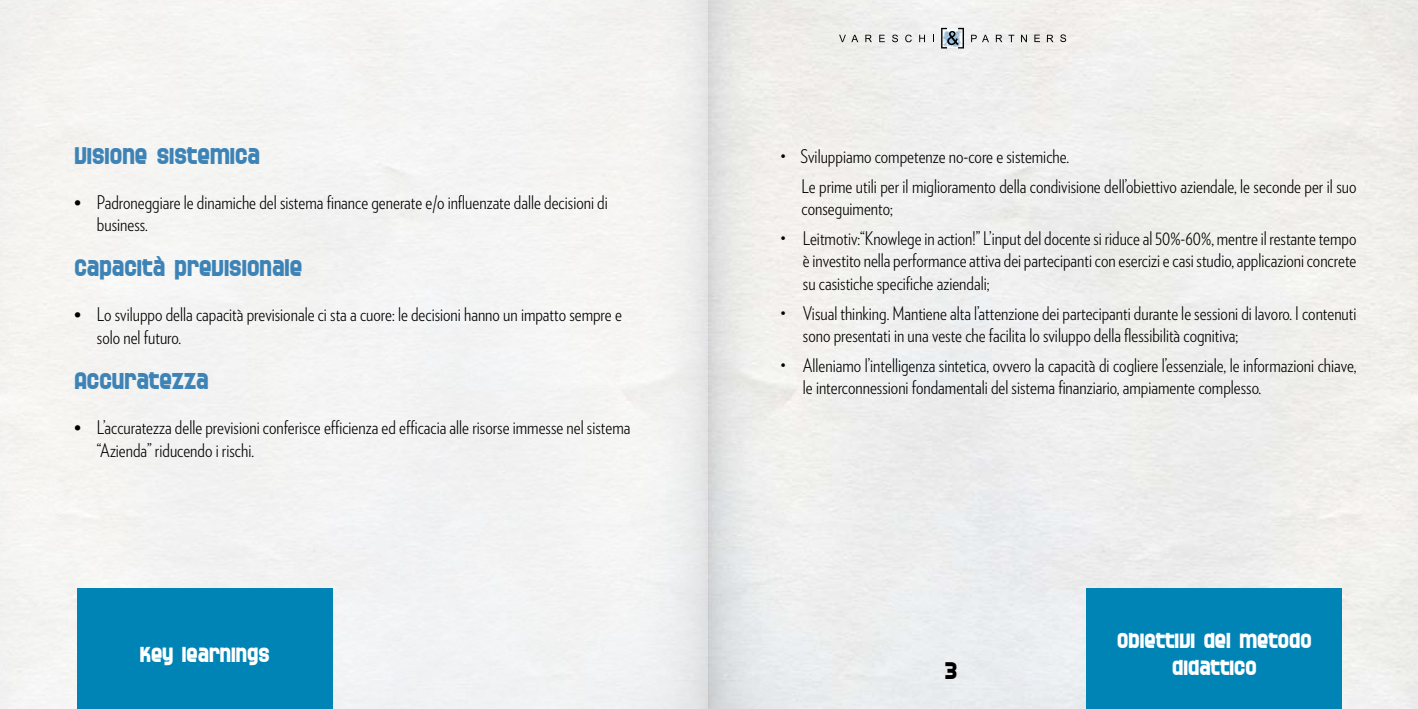
<style>
.page{position:relative;width:1418px;height:709px;background:#fff}
.page>*{position:absolute;margin:0;border:0;box-sizing:border-box;transform-origin:0 0}
.t1{font:700 25px "SF Speedwaystar";color:#3e83b6}
.t2{font:700 25px "SF Speedwaystar";color:#000}
.t3{font:700 22.5px/27px "SF Speedwaystar";color:#fff;text-align:center}
.t4{font:300 18.75px/22.5px "Verlag Condensed";color:#000}
.s1{font-family:"Times";font-weight:400}
</style>
<div class="page">
<img style="left:0;top:0;width:1417px;height:709px">
<svg style="left:839px;top:35px;width:19px;height:7px"></svg>
<svg style="left:865px;top:35px;width:7px;height:7px"></svg>
<svg style="left:879px;top:35px;width:5px;height:7px"></svg>
<svg style="left:892px;top:35px;width:6px;height:7px"></svg>
<svg style="left:905px;top:35px;width:6px;height:7px"></svg>
<svg style="left:919px;top:35px;width:6px;height:7px"></svg>
<svg style="left:971px;top:35px;width:5px;height:7px"></svg>
<svg style="left:982px;top:35px;width:7px;height:7px"></svg>
<svg style="left:995px;top:35px;width:7px;height:7px"></svg>
<svg style="left:1008px;top:35px;width:6px;height:7px"></svg>
<svg style="left:1021px;top:35px;width:5px;height:7px"></svg>
<svg style="left:1034px;top:35px;width:5px;height:7px"></svg>
<svg style="left:1046px;top:35px;width:7px;height:7px"></svg>
<svg style="left:1060px;top:34px;width:6px;height:8px"></svg>
<svg style="left:941px;top:28px;width:23px;height:21px"></svg>
<div style="left:1086px;top:588px;width:255px;height:121px;background:#0084b6"></div>
<div style="left:77px;top:588px;width:255px;height:121px;background:#0084b6"></div>
<h1 class="t1" style="left:74px;top:141px;width:187px">VISIONE SISTEMICA</h1>
<p class="t4" style="left:97px;top:190px;width:512px;text-indent:-23px"><span class="s1">•</span> Padroneggiare le dinamiche del sistema finance generate e/o influenzate dalle decisioni di business.</p>
<h1 class="t1" style="left:74px;top:253px;width:229px">CAPACITÀ PREVISIONALE</h1>
<p class="t4" style="left:97px;top:303px;width:526px;text-indent:-23px"><span class="s1">•</span> Lo sviluppo della capacità previsionale ci sta a cuore: le decisioni hanno un impatto sempre e solo nel futuro.</p>
<h1 class="t1" style="left:74px;top:366px;width:136px">ACCURATEZZA</h1>
<p class="t4" style="left:97px;top:415px;width:535px;text-indent:-23px"><span class="s1">•</span> L’accuratezza delle previsioni conferisce efficienza ed efficacia alle risorse immesse nel sistema “Azienda” riducendo i rischi.</p>
<p class="t3" style="left:140px;top:640px;width:131px">KEY LEARNINGS</p>
<p class="t4" style="left:801px;top:141px;width:556px;line-height:29.6px;text-indent:-21px">• Sviluppiamo competenze no-core e sistemiche.<br>Le prime utili per il miglioramento della condivisione dell’obiettivo aziendale, le seconde per il suo</p>
<p class="t4" style="left:801px;top:196px;width:93px">conseguimento;</p>
<p class="t4" style="left:803px;top:226px;width:555px;text-align:justify;text-indent:-22px">• Leitmotiv:“Knowlege in action!” L’input del docente si riduce al 50%-60%, mentre il restante tempo è investito nella performance attiva dei partecipanti con esercizi e casi studio, applicazioni concrete su casistiche specifiche aziendali;</p>
<p class="t4" style="left:803px;top:301px;width:555px;text-indent:-22px">• Visual thinking. Mantiene alta l’attenzione dei partecipanti durante le sessioni di lavoro. I contenuti sono presentati in una veste che facilita lo sviluppo della flessibilità cognitiva;</p>
<p class="t4" style="left:803px;top:353px;width:555px;text-indent:-22px">• Alleniamo l’intelligenza sintetica, ovvero la capacità di cogliere l’essenziale, le informazioni chiave, le interconnessioni fondamentali del sistema finanziario, ampiamente complesso.</p>
<h1 class="t2" style="left:944px;top:656px;width:14px">3</h1>
<p class="t3" style="left:1117px;top:626px;width:196px">OBIETTIVI DEL METODO<br>DIDATTICO</p>
</div>
